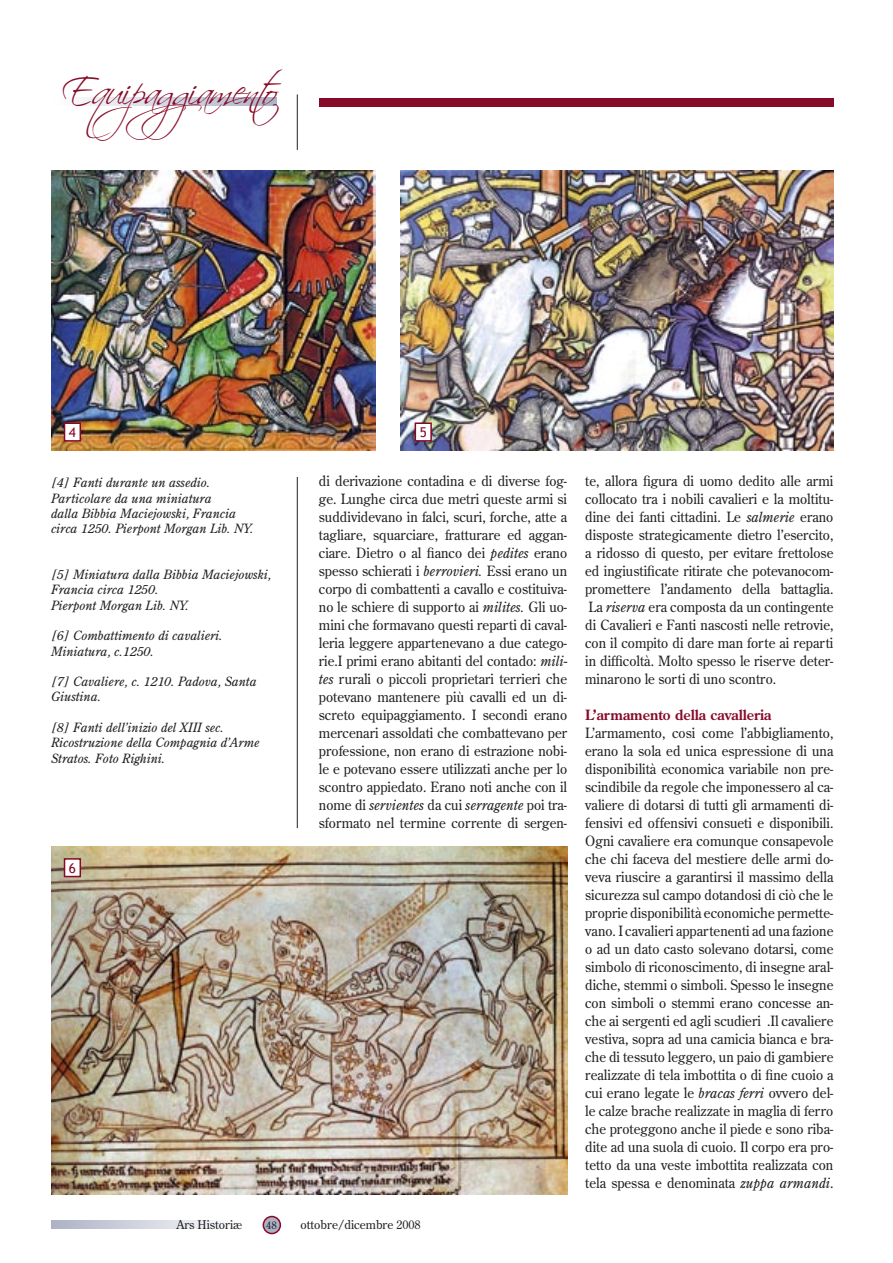
<style>
.page{position:relative;width:893px;height:1263px;background:#fff}
.page>*{position:absolute;margin:0;border:0;box-sizing:border-box;transform-origin:0 0}
.t1{font:39px "Scriptina";letter-spacing:-.085em;color:#870a28}
.Normale__Web{font:14.1px/18px "Century Old Style";color:#212125;text-align:justify;scale:.96 1}
.Normale{font:14.1px/18px "Century Old Style";color:#212125;text-align:justify;scale:.96 1}
.Normale-2{font:700 14.1px "Century Old Style";color:#870a28;scale:.96 1}
.t2{font:13.5px "Trebuchet MS";color:#870a28}
.t3{font:italic 12.75px/15.3px "Century Old Style";color:#212125}
.t4{font:12px "Century Old Style";color:#212125}
.t5{font:10.5px "Century Old Style";color:#212125}
.s1{font-style:italic}
</style>
<div class="page">
<div style="left:319px;top:98px;width:514px;height:8px;background:#870a28"></div>
<div style="left:263px;top:1216px;width:17px;height:17px;background:#acb2c4;border-radius:50%"></div>
<div style="left:263px;top:1216px;width:18px;height:18px;border:2px solid #870a28;border-radius:50%"></div>
<svg style="left:51px;top:1220px;width:166px;height:9px"></svg>
<svg style="left:82px;top:97px;width:194px;height:9px;background:#d0d3de"></svg>
<img style="left:51px;top:170px;width:325px;height:280px">
<img style="left:51px;top:846px;width:516px;height:349px">
<img style="left:401px;top:170px;width:432px;height:280px">
<hr style="left:297px;top:477px;width:1px;height:351px;background:#212125">
<hr style="left:297px;top:94px;width:1px;height:56px;background:#212125">
<div style="left:65px;top:423px;width:15px;height:18px;background:#fff"></div>
<div style="left:64px;top:422px;width:17px;height:20px;border:2px solid #870a28"></div>
<div style="left:415px;top:423px;width:16px;height:18px;background:#fff"></div>
<div style="left:415px;top:422px;width:17px;height:20px;border:2px solid #870a28"></div>
<div style="left:65px;top:859px;width:15px;height:17px;background:#fff"></div>
<div style="left:64px;top:858px;width:17px;height:19px;border:2px solid #870a28"></div>
<p class="t1" style="left:62px;top:67px;width:222px">Equipaggiamento</p>
<p class="t2" style="left:69px;top:424px;width:9px">4</p>
<p class="t2" style="left:420px;top:424px;width:9px">5</p>
<p class="t3" style="left:51px;top:475px;width:161px">[4] Fanti durante un assedio.</p>
<p class="t3" style="left:51px;top:490px;width:162px">Particolare da una miniatura</p>
<p class="t3" style="left:51px;top:505px;width:186px">dalla Bibbia Maciejowski, Francia</p>
<p class="t3" style="left:51px;top:521px;width:204px">circa 1250. Pierpont Morgan Lib. NY.</p>
<p class="t3" style="left:51px;top:567px;width:222px">[5] Miniatura dalla Bibbia Maciejowski,<br>Francia circa 1250.</p>
<p class="t3" style="left:51px;top:597px;width:140px">Pierpont Morgan Lib. NY.</p>
<p class="t3" style="left:51px;top:628px;width:173px">[6] Combattimento di cavalieri.</p>
<p class="t3" style="left:51px;top:643px;width:104px">Miniatura, c.1250.</p>
<p class="t3" style="left:51px;top:674px;width:207px">[7] Cavaliere, c. 1210. Padova, Santa<br>Giustina.</p>
<p class="t3" style="left:51px;top:720px;width:174px">[8] Fanti dell’inizio del XIII sec.</p>
<p class="t3" style="left:51px;top:735px;width:210px">Ricostruzione della Compagnia d’Arme<br>Stratos. Foto Righini.</p>
<p class="t2" style="left:69px;top:860px;width:9px">6</p>
<p class="t4" style="left:177px;top:1217px;width:67px">Ars Historiæ</p>
<p class="t5" style="left:266px;top:1218px;width:12px">48</p>
<p class="Normale__Web" style="left:319px;top:472px;width:260px">di derivazione contadina e di diverse fog&shy;ge. Lunghe circa due metri queste armi si suddividevano in falci, scuri, forche, atte a tagliare, squarciare, fratturare ed aggan&shy;ciare. Dietro o al fianco dei <span class="s1">pedites</span> erano spesso schierati i <span class="s1">berrovieri.</span> Essi erano un corpo di combattenti a cavallo e costituiva&shy;no le schiere di supporto ai <span class="s1">milites.</span> Gli uo&shy;mini che formavano questi reparti di caval&shy;leria leggere appartenevano a due catego&shy;rie.I primi erano abitanti del contado: <span class="s1">mili&shy;tes</span> rurali o piccoli proprietari terrieri che potevano mantenere più cavalli ed un di&shy;screto equipaggiamento. I secondi erano mercenari assoldati che combattevano per professione, non erano di estrazione nobi&shy;le e potevano essere utilizzati anche per lo scontro appiedato. Erano noti anche con il nome di <span class="s1">servientes</span> da cui <span class="s1">serragente</span> poi tra&shy;sformato nel termine corrente di sergen-</p>
<p class="Normale__Web" style="left:585px;top:472px;width:260px">te, allora figura di uomo dedito alle armi collocato tra i nobili cavalieri e la moltitu&shy;dine dei fanti cittadini. Le <span class="s1">salmerie</span> erano disposte strategicamente dietro l’esercito, a ridosso di questo, per evitare frettolose ed ingiustificate ritirate che potevanocom&shy;promettere l’andamento della battaglia.<br>La <span class="s1">riserva</span> era composta da un contingente di Cavalieri e Fanti nascosti nelle retrovie, con il compito di dare man forte ai reparti in difficoltà. Molto spesso le riserve deter&shy;minarono le sorti di uno scontro.</p>
<p class="Normale-2" style="left:585px;top:706px;width:196px">L’armamento della cavalleria</p>
<p class="Normale" style="left:585px;top:724px;width:260px">L’armamento, cosi come l’abbigliamento, erano la sola ed unica espressione di una disponibilità economica variabile non pre&shy;scindibile da regole che imponessero al ca&shy;valiere di dotarsi di tutti gli armamenti di&shy;fensivi ed offensivi consueti e disponibili.<br>Ogni cavaliere era comunque consapevole che chi faceva del mestiere delle armi do&shy;veva riuscire a garantirsi il massimo della sicurezza sul campo dotandosi di ciò che le proprie disponibilità economiche permette&shy;vano. I cavalieri appartenenti ad una fazione o ad un dato casto solevano dotarsi, come simbolo di riconoscimento, di insegne aral&shy;diche, stemmi o simboli. Spesso le insegne con simboli o stemmi erano concesse an&shy;che ai sergenti ed agli scudieri .Il cavaliere vestiva, sopra ad una camicia bianca e bra&shy;che di tessuto leggero, un paio di gambiere realizzate di tela imbottita o di fine cuoio a cui erano legate le <span class="s1">bracas ferri</span> ovvero del&shy;le calze brache realizzate in maglia di ferro che proteggono anche il piede e sono riba&shy;dite ad una suola di cuoio. Il corpo era pro&shy;tetto da una veste imbottita realizzata con tela spessa e denominata <span class="s1">zuppa armandi</span>.</p>
<p class="t4" style="left:300px;top:1217px;width:122px">ottobre/dicembre 2008</p>
</div>
